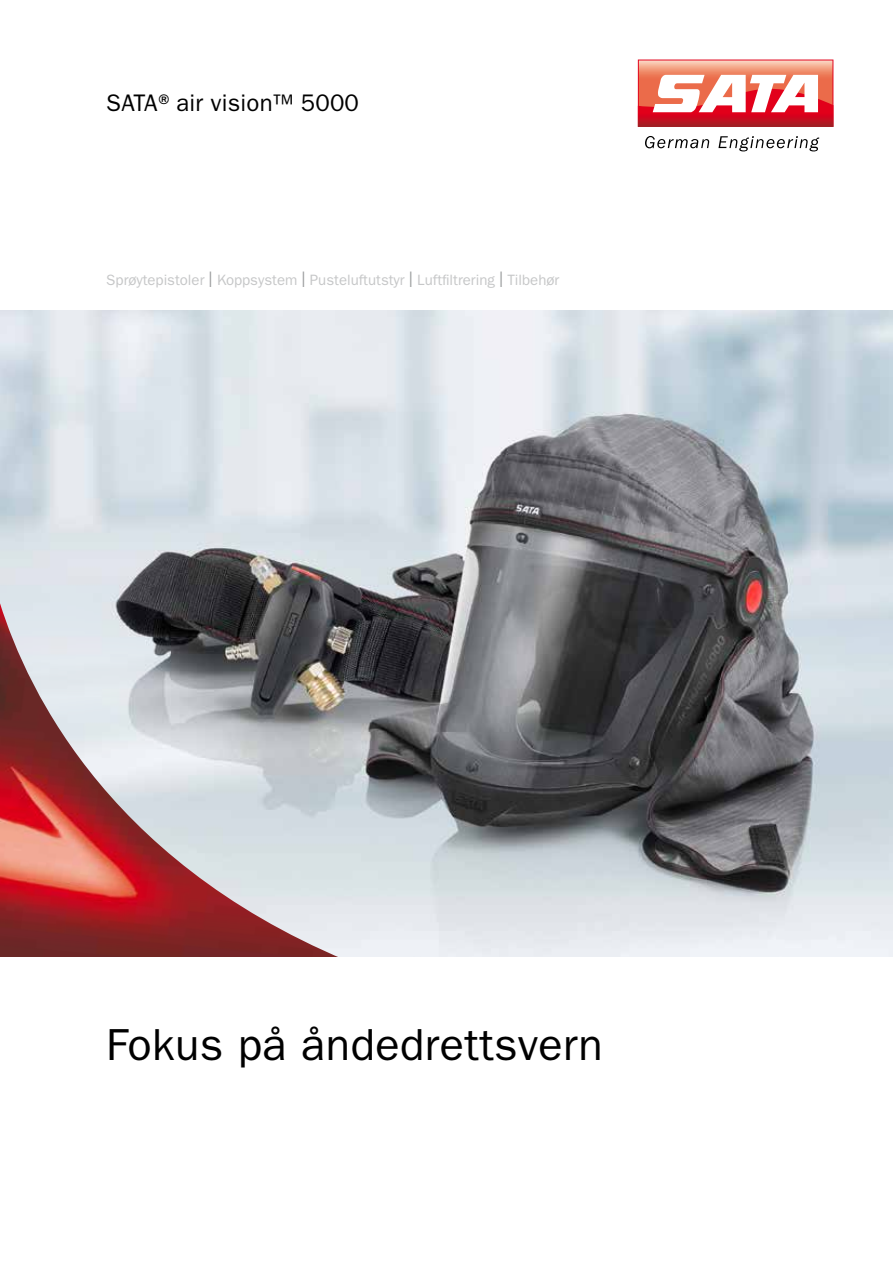
<style>
.page{position:relative;width:893px;height:1263px;background:#fff}
.page>*{position:absolute;margin:0;border:0;box-sizing:border-box;transform-origin:0 0}
.t1{font:45px "ITC Franklin Gothic Std";letter-spacing:.01em;color:#000}
.t2{font:24px "ITC Franklin Gothic Std";letter-spacing:.01em;color:#000}
.t3{font:15px "ITC Franklin Gothic Std";color:#c6c7c8}
.s1{font-size:22.5px;color:#9c9e9f}
</style>
<div class="page">
<img style="left:0;top:310px;width:893px;height:647px">
<img style="left:0;top:603px;width:369px;height:354px">
<svg style="left:645px;top:136px;width:64px;height:12px"></svg>
<svg style="left:718px;top:136px;width:101px;height:15px"></svg>
<svg style="left:638px;top:60px;width:195px;height:67px"></svg>
<h2 class="t2" style="left:106px;top:89px;width:254px">SATA®air vision™ 5000</h2>
<p class="t3" style="left:106px;top:271px;width:455px">Sprøytepistoler <span class="s1">I</span> Koppsystem <span class="s1">I</span> Pusteluftutstyr <span class="s1">I</span> Luftfiltrering <span class="s1">I</span> Tilbehør</p>
<h1 class="t1" style="left:106px;top:1019px;width:498px">Fokus på åndedrettsvern</h1>
</div>
